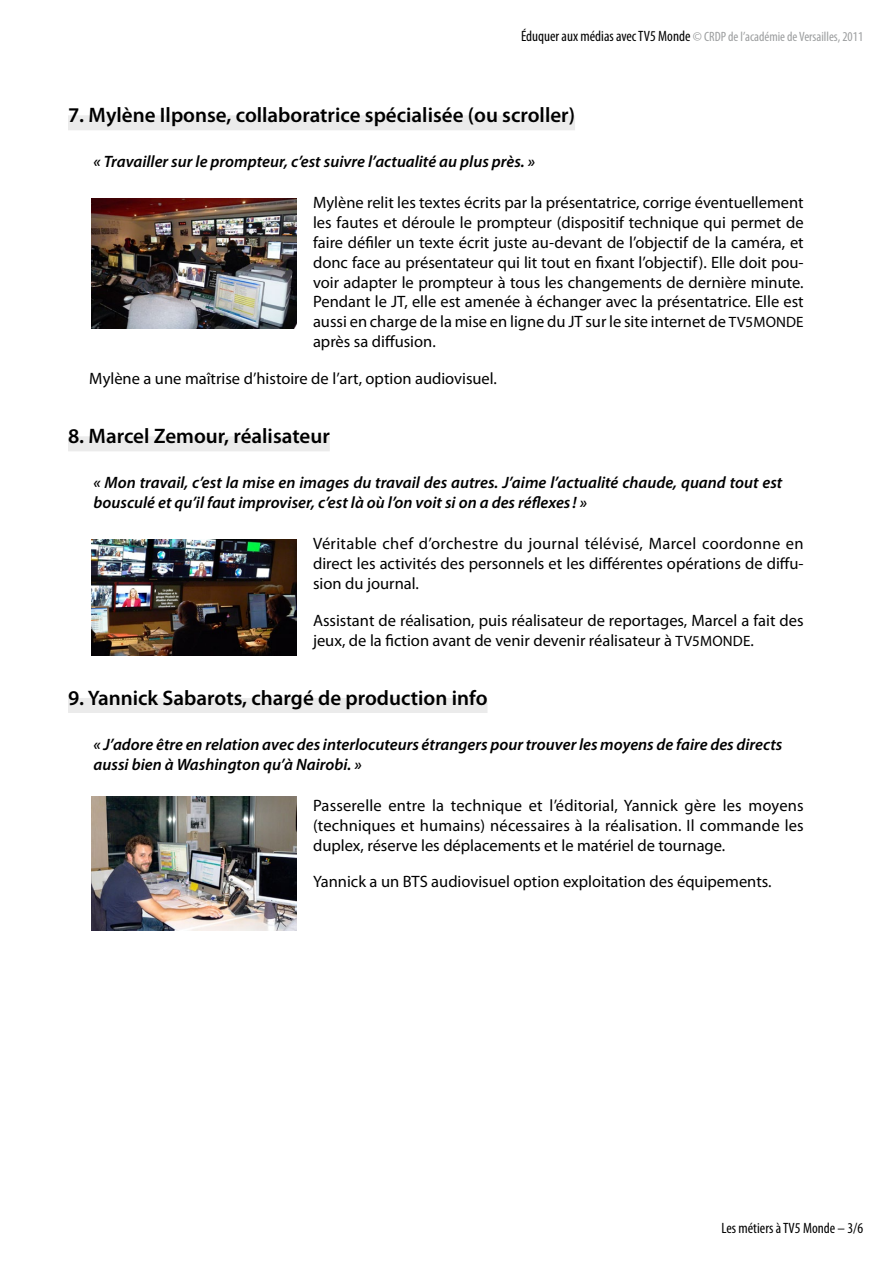
<style>
.page{position:relative;width:893px;height:1263px;background:#fff}
.page>*{position:absolute;margin:0;border:0;box-sizing:border-box;transform-origin:0 0}
.t1{font:600 21px "Myriad Pro";color:#000}
.t2{font:16.5px/19.8px "Myriad Pro";color:#000;text-align:justify}
.t3{font:italic 600 16.5px/19.8px "Myriad Pro";color:#000}
.t4{font:condensed 15px "Myriad Pro";color:#000}
.t5{font:condensed 13.5px "Myriad Pro";color:#9c9e9f}
.s1{font-size:15px;color:#000}
.s2{font-size:15px}
</style>
<div class="page">
<div style="left:68px;top:115px;width:507px;height:15px;background:#ebebeb"></div>
<div style="left:68px;top:436px;width:262px;height:15px;background:#ebebeb"></div>
<div style="left:68px;top:698px;width:420px;height:15px;background:#ebebeb"></div>
<img style="left:91px;top:199px;width:205px;height:129px">
<img style="left:91px;top:539px;width:205px;height:117px">
<img style="left:91px;top:796px;width:205px;height:134px">
<p class="t5" style="left:521px;top:28px;width:344px"><span class="s1">Éduquer aux médias avec TV5 Monde</span> © CRDP de l’académie de Versailles, 2011</p>
<p class="t1" style="left:68px;top:102px;width:508px">7. Mylène Ilponse, collaboratrice spécialisée (ou scroller)</p>
<p class="t3" style="left:94px;top:152px;width:443px">« Travailler sur le prompteur, c’est suivre l’actualité au plus près. »</p>
<p class="t2" style="left:313px;top:193px;width:492px">Mylène relit les textes écrits par la présentatrice, corrige éventuellement les fautes et déroule le prompteur (dispositif technique qui permet de faire défiler un texte écrit juste au-devant de l’objectif de la caméra, et donc face au présentateur qui lit tout en fixant l’objectif). Elle doit pou&shy;voir adapter le prompteur à tous les changements de dernière minute.<br>Pendant le JT, elle est amenée à échanger avec la présentatrice. Elle est aussi en charge de la mise en ligne du JT sur le site internet de <span class="s2">TV5MONDE </span>après sa diffusion.</p>
<p class="t2" style="left:89px;top:368px;width:409px">Mylène a une maîtrise d’histoire de l’art, option audiovisuel.</p>
<p class="t1" style="left:68px;top:423px;width:263px">8. Marcel Zemour, réalisateur</p>
<p class="t3" style="left:94px;top:473px;width:690px">« Mon travail, c’est la mise en images du travail des autres. J’aime l’actualité chaude, quand tout est bousculé et qu’il faut improviser, c’est là où l’on voit si on a des réflexes! »</p>
<p class="t2" style="left:313px;top:534px;width:492px">Véritable chef d’orchestre du journal télévisé, Marcel coordonne en direct les activités des personnels et les différentes opérations de diffu&shy;sion du journal.</p>
<p class="t2" style="left:313px;top:610px;width:492px">Assistant de réalisation, puis réalisateur de reportages, Marcel a fait des jeux, de la fiction avant de venir devenir réalisateur à <span class="s2">TV5MONDE</span>.</p>
<p class="t1" style="left:68px;top:684px;width:421px">9. Yannick Sabarots, chargé de production info</p>
<p class="t3" style="left:94px;top:734px;width:690px">« J’adore être en relation avec des interlocuteurs étrangers pour trouver les moyens de faire des directs aussi bien à Washington qu’à Nairobi. »</p>
<p class="t2" style="left:313px;top:795px;width:492px">Passerelle entre la technique et l’éditorial, Yannick gère les moyens (techniques et humains) nécessaires à la réalisation. Il commande les duplex, réserve les déplacements et le matériel de tournage.</p>
<p class="t2" style="left:313px;top:872px;width:460px">Yannick a un BTS audiovisuel option exploitation des équipements.</p>
<p class="t4" style="left:721px;top:1219px;width:143px">Les métiers à TV5 Monde – 3/6</p>
</div>
